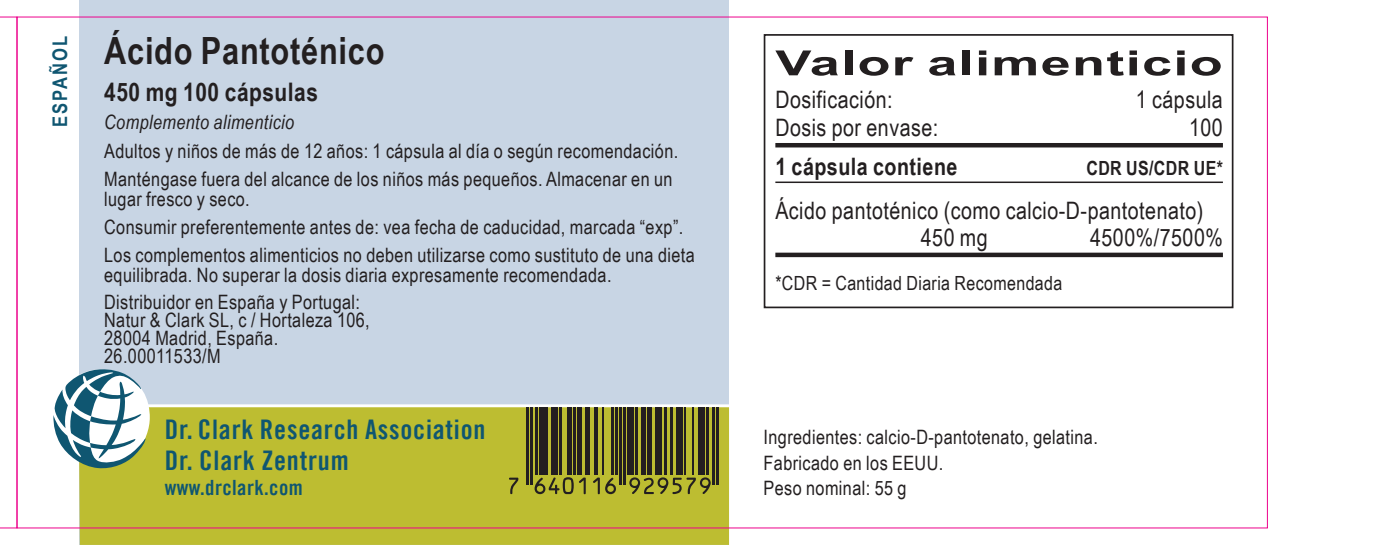
<style>
.page{position:relative;width:1395px;height:545px;background:#fff}
.page>*{position:absolute;margin:0;border:0;box-sizing:border-box;transform-origin:0 0}
.t1{font:700 37.5px "Arial Narrow";letter-spacing:.02em;color:#231f20}
.t2{font:700 34.8px "Arial Narrow";letter-spacing:.02em;color:#231f20;scale:1.9 1}
.t3{font:27px/31.2px "Trade Gothic LT Bold Cond Twenty";letter-spacing:.03em;color:#0f5671}
.t4{font:700 25.5px "Arial Narrow";letter-spacing:.02em;color:#231f20}
.t5{font:24px/27px "Arial Narrow";letter-spacing:.02em;color:#231f20}
.t6{font:700 24px "Arial Narrow";letter-spacing:.02em;color:#231f20}
.t7{font:21px "Trade Gothic LT Bold Cond Twenty";letter-spacing:.02em;color:#0f5671}
.t8{font:700 20.1px "Arial Narrow";letter-spacing:.1em;color:#0f5671}
.t9{font:19.8px/28.2px "Arial Narrow";letter-spacing:.02em;color:#231f20}
.t10{font:italic 19.8px "Arial Narrow";letter-spacing:.02em;color:#231f20}
.t11{font:19.5px "Arial Narrow";letter-spacing:.02em;color:#231f20}
.t12{font:700 19.5px "Arial Narrow";letter-spacing:.02em;color:#231f20}
</style>
<div class="page">
<div style="left:79px;top:0;width:649px;height:544px;background:#c8d5e4"></div>
<hr style="left:775px;top:143px;width:448px;height:4px;background:#231f20">
<hr style="left:775px;top:181px;width:448px;height:2px;background:#231f20">
<div style="left:775px;top:252px;width:448px;height:5px;background:#231f20"></div>
<div style="left:764px;top:34px;width:469px;height:274px;border:2px solid #231f20"></div>
<div style="left:79px;top:469px;width:53px;height:75px;background:#bdbd31"></div>
<svg style="left:132px;top:402px;width:602px;height:142px;background:#bbb93a"></svg>
<svg style="left:53px;top:369px;width:98px;height:100px"></svg>
<svg style="left:509px;top:477px;width:9px;height:16px"></svg>
<hr style="left:527px;top:406px;width:2px;height:78px;background:#231f20">
<hr style="left:531px;top:406px;width:2px;height:78px;background:#231f20">
<hr style="left:535px;top:406px;width:2px;height:68px;background:#231f20">
<div style="left:539px;top:406px;width:8px;height:68px;background:#231f20"></div>
<div style="left:551px;top:406px;width:6px;height:68px;background:#231f20"></div>
<hr style="left:559px;top:406px;width:2px;height:68px;background:#231f20">
<hr style="left:567px;top:406px;width:4px;height:68px;background:#231f20">
<hr style="left:573px;top:406px;width:2px;height:68px;background:#231f20">
<svg style="left:534px;top:477px;width:52px;height:17px"></svg>
<hr style="left:577px;top:406px;width:4px;height:68px;background:#231f20">
<hr style="left:585px;top:406px;width:4px;height:68px;background:#231f20">
<svg style="left:593px;top:406px;width:4px;height:68px"></svg>
<hr style="left:602px;top:406px;width:1px;height:68px;background:#231f20">
<svg style="left:593px;top:477px;width:23px;height:17px"></svg>
<hr style="left:611px;top:406px;width:2px;height:68px;background:#231f20">
<hr style="left:615px;top:406px;width:3px;height:68px;background:#231f20">
<hr style="left:620px;top:406px;width:2px;height:78px;background:#231f20">
<hr style="left:624px;top:406px;width:2px;height:78px;background:#231f20">
<div style="left:628px;top:406px;width:6px;height:68px;background:#231f20"></div>
<hr style="left:636px;top:406px;width:2px;height:68px;background:#231f20">
<hr style="left:642px;top:406px;width:4px;height:68px;background:#231f20">
<hr style="left:648px;top:406px;width:4px;height:68px;background:#231f20">
<div style="left:656px;top:406px;width:6px;height:68px;background:#231f20"></div>
<hr style="left:664px;top:406px;width:2px;height:68px;background:#231f20">
<hr style="left:670px;top:406px;width:2px;height:68px;background:#231f20">
<div style="left:676px;top:406px;width:6px;height:68px;background:#231f20"></div>
<hr style="left:684px;top:406px;width:2px;height:68px;background:#231f20">
<hr style="left:692px;top:406px;width:2px;height:68px;background:#231f20">
<svg style="left:629px;top:477px;width:82px;height:16px"></svg>
<div style="left:698px;top:406px;width:6px;height:68px;background:#231f20"></div>
<hr style="left:706px;top:406px;width:2px;height:68px;background:#231f20">
<hr style="left:712px;top:406px;width:2px;height:78px;background:#231f20">
<hr style="left:716px;top:406px;width:2px;height:78px;background:#231f20">
<svg style="left:0;top:17px;width:17px;height:511px"></svg>
<p class="t8" style="left:45px;top:127px;width:92px;rotate:-90deg">ESPAÑOL</p>
<h1 class="t1" style="left:104px;top:22px;width:282px">Ácido Pantoténico</h1>
<p class="t4" style="left:104px;top:73px;width:215px">450 mg 100 cápsulas</p>
<p class="t10" style="left:104px;top:108px;width:192px">Complemento alimenticio</p>
<p class="t9" style="left:104px;top:136px;width:575px">Adultos y niños de más de 12 años: 1 cápsula al día o según recomendación.<br>Manténgase fuera del alcance de los niños más pequeños. Almacenar en un</p>
<p class="t9" style="left:104px;top:184px;width:592px">lugar fresco y seco.<br>Consumir preferentemente antes de: vea fecha de caducidad, marcada “exp”.<br>Los complementos alimenticios no deben utilizarse como sustituto de una dieta</p>
<p class="t9" style="left:104px;top:261px;width:509px;line-height:26.4px">equilibrada. No superar la dosis diaria expresamente recomendada.<br>Distribuidor en España y Portugal:</p>
<p class="t9" style="left:104px;top:310px;width:267px;line-height:18px">Natur &amp; Clark SL, c / Hortaleza 106,<br>28004 Madrid, España.<br>26.00011533/M</p>
<h3 class="t3" style="left:165px;top:413px;width:322px">Dr. Clark Research Association<br>Dr. Clark Zentrum</h3>
<p class="t7" style="left:165px;top:475px;width:140px">www.drclark.com</p>
<h2 class="t2" style="left:775px;top:37px;width:237px">Valor alimenticio</h2>
<p class="t5" style="left:775px;top:85px;width:119px">Dosificación:</p>
<p class="t5" style="left:1136px;top:85px;width:88px">1 cápsula</p>
<p class="t5" style="left:775px;top:113px;width:164px">Dosis por envase:</p>
<p class="t5" style="left:1189px;top:113px;width:35px">100</p>
<p class="t6" style="left:775px;top:148px;width:184px">1 cápsula contiene</p>
<p class="t12" style="left:1086px;top:153px;width:138px">CDR US/CDR UE*</p>
<p class="t5" style="left:921px;top:196px;width:284px;text-indent:-145px">Ácido pantoténico (como calcio-D-pantotenato)<br>450 mg</p>
<p class="t5" style="left:1090px;top:223px;width:134px">4500%/7500%</p>
<p class="t11" style="left:775px;top:268px;width:289px">*CDR = Cantidad Diaria Recomendada</p>
<p class="t9" style="left:763px;top:423px;width:336px;line-height:25.8px">Ingredientes: calcio-D-pantotenato, gelatina.<br>Fabricado en los EEUU.<br>Peso nominal: 55 g</p>
</div>
